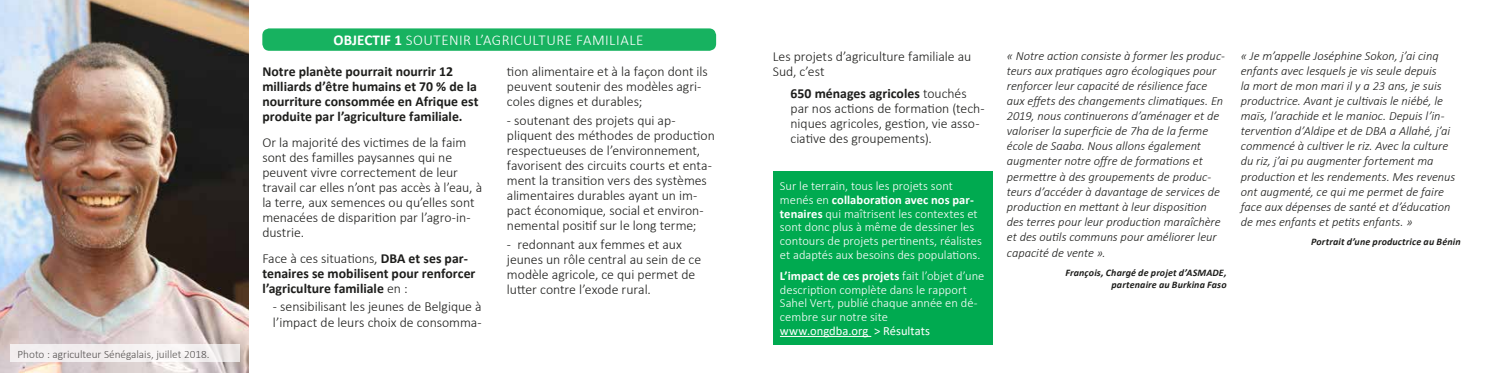
<style>
.page{position:relative;width:1489px;height:373px;background:#fff}
.page>*{position:absolute;margin:0;border:0;box-sizing:border-box;transform-origin:0 0}
.t1{font:300 15px "Calibri";letter-spacing:.03em;color:#fff}
.t2{font:300 13.75px/15px "Calibri";letter-spacing:-.005em;color:#1d1d1b}
.t3{font:700 13.75px/15px "Calibri";color:#1d1d1b}
.t4{font:italic 300 12.5px/15px "Calibri";color:#1d1d1b}
.t5{font:300 12.5px/13.8px "Calibri";color:#fff}
.t6{font:12.5px "Calibri";letter-spacing:.005em;color:#fff}
.t7{font:300 11.25px "Calibri";color:#1d1d1b}
.t8{font:italic 700 10px/12px "Calibri";letter-spacing:.015em;color:#1d1d1b;text-align:right}
.s1{font-weight:700}
.s2{font-weight:300}
</style>
<div class="page">
<img style="left:0;top:0;width:248px;height:372px">
<div style="left:262px;top:28px;width:454px;height:23px;background:#17b260;border-radius:7px"></div>
<div style="left:11px;top:344px;width:229px;height:17px;background:#f3eff0"></div>
<div style="left:772px;top:171px;width:220px;height:173px;background:#00aa50"></div>
<hr style="left:780px;top:335px;width:91px;height:1px;background:#fff">
<p class="t7" style="left:18px;top:346px;width:193px">Photo : agriculteur Sénégalais, juillet 2018.</p>
<p class="t1" style="left:333px;top:31px;width:311px"><span class="s1">OBJECTIF 1</span> SOUTENIR L’AGRICULTURE FAMILIALE</p>
<p class="t3" style="left:262px;top:64px;width:218px">Notre planète pourrait nourrir 12 milliards d’être humains et 70 % de la nourriture consommée en Afrique est produite par l’agriculture familiale.</p>
<p class="t2" style="left:262px;top:134px;width:221px">Or la majorité des victimes de la faim sont des familles paysannes qui ne peuvent vivre correctement de leur travail car elles n’ont pas accès à l’eau, à la terre, aux semences ou qu’elles sont menacées de disparition par l’agro-in&shy;dustrie.</p>
<p class="t3" style="left:262px;top:250px;width:215px"><span class="s2">Face à ces situations,</span> DBA et ses par&shy;tenaires se mobilisent pour renforcer l’agriculture familiale <span class="s2">en :</span></p>
<p class="t2" style="left:273px;top:298px;width:210px">- sensibilisant les jeunes de Belgique à l’impact de leurs choix de consomma-</p>
<p class="t2" style="left:507px;top:64px;width:202px">tion alimentaire et à la façon dont ils peuvent soutenir des modèles agri&shy;coles dignes et durables;</p>
<p class="t2" style="left:507px;top:112px;width:209px">- soutenant des projets qui ap&shy;pliquent des méthodes de production respectueuses de l’environnement, favorisent des circuits courts et enta&shy;ment la transition vers des systèmes alimentaires durables ayant un im&shy;pact économique, social et environ&shy;nemental positif sur le long terme;</p>
<p class="t2" style="left:507px;top:236px;width:196px">- redonnant aux femmes et aux jeunes un rôle central au sein de ce modèle agricole, ce qui permet de lutter contre l’exode rural.</p>
<p class="t2" style="left:772px;top:49px;width:200px">Les projets d’agriculture familiale au<br>Sud, c’est</p>
<p class="t2" style="left:790px;top:86px;width:196px"><span class="s1">650 ménages agricoles</span> touchés par nos actions de formation (tech&shy;niques agricoles, gestion, vie asso&shy;ciative des groupements).</p>
<p class="t5" style="left:780px;top:178px;width:203px">Sur le terrain, tous les projets sont menés en <span class="s1">collaboration avec nos par&shy;tenaires</span> qui maîtrisent les contextes et sont donc plus à même de dessiner les contours de projets pertinents, réalistes et adaptés aux besoins des populations.</p>
<p class="t5" style="left:780px;top:268px;width:206px"><span class="s1">L’impact de ces projets</span> fait l’objet d’une description complète dans le rapport Sahel Vert, publié chaque année en dé&shy;cembre sur notre site</p>
<p class="t6" style="left:780px;top:321px;width:152px">www.ongdba.org &gt; Résultats</p>
<p class="t4" style="left:1006px;top:48px;width:220px">« Notre action consiste à former les produc&shy;teurs aux pratiques agro écologiques pour renforcer leur capacité de résilience face aux effets des changements climatiques. En 2019, nous continuerons d’aménager et de valoriser la superficie de 7ha de la ferme école de Saaba. Nous allons également augmenter notre offre de formations et permettre à des groupements de produc&shy;teurs d’accéder à davantage de services de production en mettant à leur disposition des terres pour leur production maraîchère et des outils communs pour améliorer leur</p>
<p class="t4" style="left:1006px;top:245px;width:100px">capacité de vente ».</p>
<p class="t8" style="left:1065px;top:266px;width:162px">François, Chargé de projet d’ASMADE, partenaire au Burkina Faso</p>
<p class="t4" style="left:1240px;top:48px;width:216px">« Je m’appelle Joséphine Sokon, j’ai cinq enfants avec lesquels je vis seule depuis<br>la mort de mon mari il y a 23 ans, je suis productrice. Avant je cultivais le niébé, le maïs, l’arachide et le manioc. Depuis l’in&shy;tervention d’Aldipe et de DBA a Allahé, j’ai commencé à cultiver le riz. Avec la culture du riz, j’ai pu augmenter fortement ma production et les rendements. Mes revenus ont augmenté, ce qui me permet de faire face aux dépenses de santé et d’éducation de mes enfants et petits enfants. »</p>
<p class="t8" style="left:1310px;top:234px;width:151px">Portrait d’une productrice au Bénin</p>
</div>
